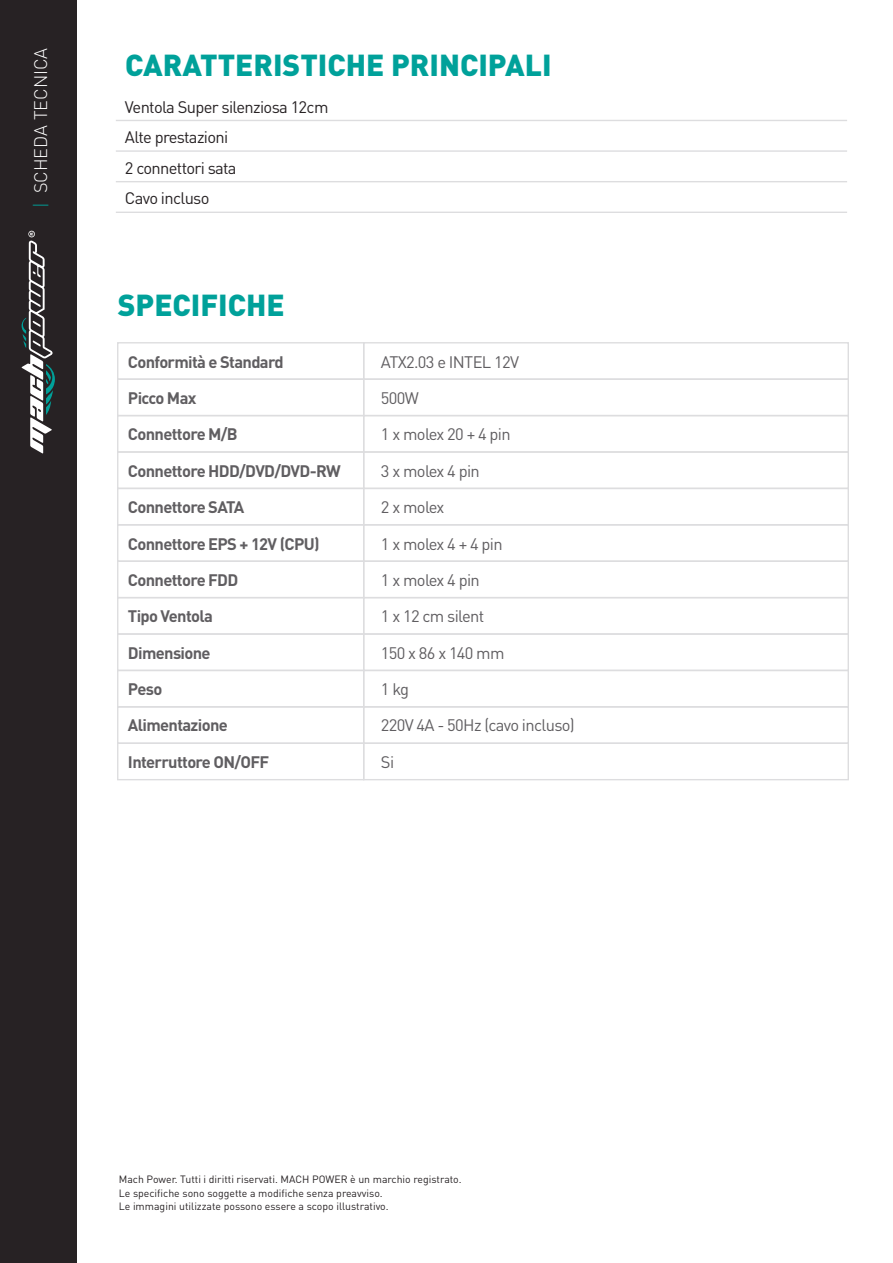
<style>
.page{position:relative;width:893px;height:1263px;background:#fff}
.page>*{position:absolute;margin:0;border:0;box-sizing:border-box;transform-origin:0 0}
.t1{font:900 30px "DIN";color:#00a19a}
.t2{font:300 18px "DIN";color:#fff}
.t3{font:700 16.5px "DIN";letter-spacing:-.04em;color:#605e61}
.t4{font:16.5px "DIN";letter-spacing:-.04em;color:#605e61}
.t5{font:16.5px/30.3px "DIN";letter-spacing:-.04em;color:#272224}
.t6{font:10.5px/13.6px "DIN";color:#272224}
.s1{color:#00a098}
</style>
<div class="page">
<hr style="left:116px;top:120px;width:731px;height:1px;background:#dddddf">
<hr style="left:116px;top:150px;width:731px;height:2px;background:#dddddf">
<hr style="left:116px;top:181px;width:731px;height:1px;background:#dddddf">
<hr style="left:116px;top:212px;width:731px;height:1px;background:#dddddf">
<div style="left:117px;top:451px;width:247px;height:38px;border:1px solid #dddddf"></div>
<div style="left:117px;top:488px;width:247px;height:37px;border:1px solid #dddddf"></div>
<div style="left:117px;top:378px;width:247px;height:38px;border:1px solid #dddddf"></div>
<div style="left:117px;top:415px;width:247px;height:38px;border:1px solid #dddddf"></div>
<div style="left:117px;top:524px;width:247px;height:38px;border:1px solid #dddddf"></div>
<div style="left:117px;top:560px;width:247px;height:38px;border:1px solid #dddddf"></div>
<div style="left:117px;top:597px;width:247px;height:38px;border:1px solid #dddddf"></div>
<div style="left:117px;top:633px;width:247px;height:38px;border:1px solid #dddddf"></div>
<div style="left:363px;top:451px;width:486px;height:38px;border:1px solid #dddddf"></div>
<div style="left:363px;top:488px;width:486px;height:37px;border:1px solid #dddddf"></div>
<div style="left:363px;top:378px;width:486px;height:38px;border:1px solid #dddddf"></div>
<div style="left:117px;top:342px;width:247px;height:38px;border:1px solid #dddddf"></div>
<div style="left:363px;top:342px;width:486px;height:38px;border:1px solid #dddddf"></div>
<div style="left:363px;top:415px;width:486px;height:38px;border:1px solid #dddddf"></div>
<div style="left:363px;top:524px;width:486px;height:38px;border:1px solid #dddddf"></div>
<div style="left:363px;top:560px;width:486px;height:38px;border:1px solid #dddddf"></div>
<div style="left:363px;top:597px;width:486px;height:38px;border:1px solid #dddddf"></div>
<div style="left:363px;top:633px;width:486px;height:38px;border:1px solid #dddddf"></div>
<div style="left:117px;top:706px;width:247px;height:38px;border:1px solid #dddddf"></div>
<div style="left:363px;top:706px;width:486px;height:38px;border:1px solid #dddddf"></div>
<div style="left:117px;top:742px;width:247px;height:38px;border:1px solid #dddddf"></div>
<div style="left:363px;top:742px;width:486px;height:38px;border:1px solid #dddddf"></div>
<div style="left:117px;top:670px;width:247px;height:37px;border:1px solid #dddddf"></div>
<div style="left:363px;top:670px;width:486px;height:37px;border:1px solid #dddddf"></div>
<div style="left:0;top:0;width:76px;height:1263px;background:#272224"></div>
<svg style="left:22px;top:231px;width:33px;height:222px"></svg>
<p class="t2" style="left:30px;top:208px;width:162px;rotate:-90deg"><span class="s1">|</span> SCHEDA TECNICA</p>
<h1 class="t1" style="left:125px;top:46px;width:428px">CARATTERISTICHE PRINCIPALI</h1>
<p class="t5" style="left:125px;top:92px;width:205px">Ventola Super silenziosa 12cm<br>Alte prestazioni<br>2 connettori sata<br>Cavo incluso</p>
<h1 class="t1" style="left:118px;top:286px;width:169px">SPECIFICHE</h1>
<p class="t3" style="left:128px;top:351px;width:157px">Conformità e Standard</p>
<p class="t3" style="left:128px;top:387px;width:70px">Picco Max</p>
<p class="t3" style="left:128px;top:424px;width:111px">Connettore M/B</p>
<p class="t3" style="left:128px;top:460px;width:214px">Connettore HDD/DVD/DVD-RW</p>
<p class="t3" style="left:128px;top:496px;width:118px">Connettore SATA</p>
<p class="t3" style="left:128px;top:533px;width:193px">Connettore EPS + 12V (CPU)</p>
<p class="t3" style="left:128px;top:569px;width:112px">Connettore FDD</p>
<p class="t3" style="left:128px;top:605px;width:87px">Tipo Ventola</p>
<p class="t3" style="left:128px;top:642px;width:84px">Dimensione</p>
<p class="t3" style="left:128px;top:678px;width:36px">Peso</p>
<p class="t3" style="left:128px;top:715px;width:101px">Alimentazione</p>
<p class="t3" style="left:128px;top:751px;width:143px">Interruttore ON/OFF</p>
<p class="t4" style="left:381px;top:351px;width:140px">ATX2.03 e INTEL 12V</p>
<p class="t4" style="left:381px;top:388px;width:39px">500W</p>
<p class="t4" style="left:381px;top:424px;width:131px">1 x molex 20 + 4 pin</p>
<p class="t4" style="left:381px;top:460px;width:100px">3 x molex 4 pin</p>
<p class="t4" style="left:381px;top:497px;width:65px">2 x molex</p>
<p class="t4" style="left:381px;top:533px;width:123px">1 x molex 4 + 4 pin</p>
<p class="t4" style="left:381px;top:570px;width:100px">1 x molex 4 pin</p>
<p class="t4" style="left:381px;top:606px;width:105px">1 x 12 cm silent</p>
<p class="t4" style="left:381px;top:642px;width:125px">150 x 86 x 140 mm</p>
<p class="t4" style="left:381px;top:679px;width:30px">1 kg</p>
<p class="t4" style="left:381px;top:715px;width:195px">220V 4A - 50Hz (cavo incluso)</p>
<p class="t4" style="left:381px;top:751px;width:15px">Si</p>
<p class="t6" style="left:119px;top:1172px;width:344px">Mach Power. Tutti i diritti riservati. MACH POWER è un marchio registrato.<br>Le specifiche sono soggette a modifiche senza preavviso.<br>Le immagini utilizzate possono essere a scopo illustrativo.</p>
</div>
